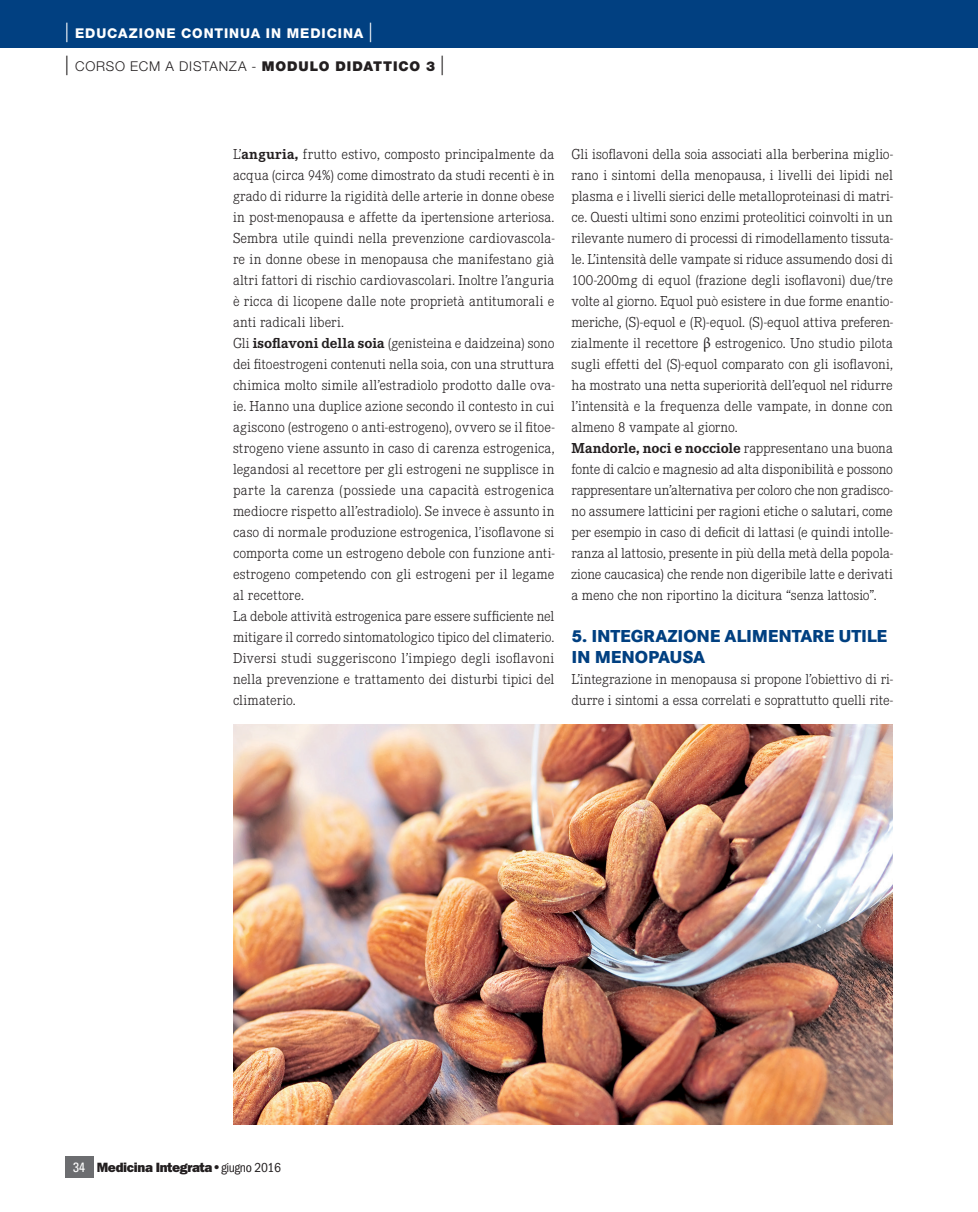
<style>
.page{position:relative;width:978px;height:1212px;background:#fff}
.page>*{position:absolute;margin:0;border:0;box-sizing:border-box;transform-origin:0 0}
.t1{font:700 18px/21px "Corporate S Extra";letter-spacing:-.015em;color:#014081}
.t2{font:15px/21px "Corporate E Light";letter-spacing:.005em;color:#231f20;text-align:justify}
.t3{font:15px "Corporate E Bold";letter-spacing:-.01em;color:#231f20}
.t4{font:300 13.5px "Helvetica Neue LT Std";letter-spacing:.06em;color:#231f20}
.t5{font:13.5px "ITC Franklin Gothic Std Hvy";letter-spacing:-.025em;color:#231f20}
.t6{font:800 13.5px "Helvetica Neue LT Std";letter-spacing:.07em;color:#fff}
.s1{font-weight:300;font-size:19.5px}
.s2{font-size:19.5px}
.s3{font-weight:900}
.s4{font-family:"Corporate E Bold"}
.s5{font-family:"Minion Pro"}
.s6{font-family:"Corporate E Light"}
.s7{font-family:"Univers LT Std";font-stretch:condensed;color:#fff}
.s8{font-family:"Univers LT Std";font-stretch:condensed}
.s9{font-family:"ITC Franklin Gothic Std";font-stretch:condensed}
</style>
<div class="page">
<div style="left:0;top:0;width:978px;height:48px;background:#014081"></div>
<div style="left:65px;top:1156px;width:29px;height:22px;background:#6c6d70"></div>
<img style="left:233px;top:724px;width:660px;height:401px">
<p class="t6" style="left:65px;top:25px;width:310px"><span class="s1">|</span> EDUCAZIONE CONTINUA IN MEDICINA <span class="s1">|</span></p>
<p class="t4" style="left:65px;top:58px;width:381px"><span class="s2">|</span> CORSO ECM A DISTANZA - <span class="s3">MODULO DIDATTICO 3</span> <span class="s2">|</span></p>
<p class="t2" style="left:233px;top:144px;width:323px;text-align:left">L’<span class="s4">anguria,</span> frutto estivo, composto principalmente da acqua (circa 94%) come dimostrato da studi recenti è in grado di ridurre la rigidità delle arterie in donne obese in post-menopausa e affette da ipertensione arteriosa.<br>Sembra utile quindi nella prevenzione cardiovascola&shy;re in donne obese in menopausa che manifestano già altri fattori di rischio cardiovascolari. Inoltre l’anguria è ricca di licopene dalle note proprietà antitumorali e anti radicali liberi.<br>Gli <span class="s4">isoflavoni della soia</span> (genisteina e daidzeina) sono dei fitoestrogeni contenuti nella soia, con una struttura chimica molto simile all’estradiolo prodotto dalle ova&shy;ie. Hanno una duplice azione secondo il contesto in cui agiscono (estrogeno o anti-estrogeno), ovvero se il fitoe&shy;strogeno viene assunto in caso di carenza estrogenica, legandosi al recettore per gli estrogeni ne supplisce in parte la carenza (possiede una capacità estrogenica mediocre rispetto all’estradiolo). Se invece è assunto in caso di normale produzione estrogenica, l’isoflavone si comporta come un estrogeno debole con funzione anti&shy;estrogeno competendo con gli estrogeni per il legame al recettore.<br>La debole attività estrogenica pare essere sufficiente nel mitigare il corredo sintomatologico tipico del climaterio.<br>Diversi studi suggeriscono l’impiego degli isoflavoni nella prevenzione e trattamento dei disturbi tipici del climaterio.</p>
<p class="t2" style="left:571px;top:144px;width:323px">Gli isoflavoni della soia associati alla berberina miglio&shy;rano i sintomi della menopausa, i livelli dei lipidi nel plasma e i livelli sierici delle metalloproteinasi di matri&shy;ce. Questi ultimi sono enzimi proteolitici coinvolti in un rilevante numero di processi di rimodellamento tissuta&shy;le. L’intensità delle vampate si riduce assumendo dosi di 100-200mg di equol (frazione degli isoflavoni) due/tre volte al giorno. Equol può esistere in due forme enantio&shy;meriche, (S)-equol e (R)-equol. (S)-equol attiva preferen&shy;zialmente il recettore <span class="s5">β</span> estrogenico. Uno studio pilota sugli effetti del (S)-equol comparato con gli isoflavoni, ha mostrato una netta superiorità dell’equol nel ridurre l’intensità e la frequenza delle vampate, in donne con almeno 8 vampate al giorno.</p>
<p class="t3" style="left:571px;top:440px;width:323px">Mandorle, noci e nocciole <span class="s6">rappresentano una buona</span></p>
<p class="t2" style="left:571px;top:459px;width:323px">fonte di calcio e magnesio ad alta disponibilità e possono rappresentare un’alternativa per coloro che non gradisco&shy;no assumere latticini per ragioni etiche o salutari, come per esempio in caso di deficit di lattasi (e quindi intolle&shy;ranza al lattosio, presente in più della metà della popola&shy;zione caucasica) che rende non digeribile latte e derivati a meno che non riportino la dicitura “senza lattosio”.</p>
<p class="t1" style="left:571px;top:626px;width:317px">5. INTEGRAZIONE ALIMENTARE UTILE<br>IN MENOPAUSA</p>
<p class="t2" style="left:571px;top:669px;width:323px">L’integrazione in menopausa si propone l’obiettivo di ri&shy;durre i sintomi a essa correlati e soprattutto quelli rite-</p>
<p class="t5" style="left:73px;top:1159px;width:209px"><span class="s7">34</span> Medicina Integrata <span class="s8">•</span> <span class="s9">giugno 2016</span></p>
</div>
